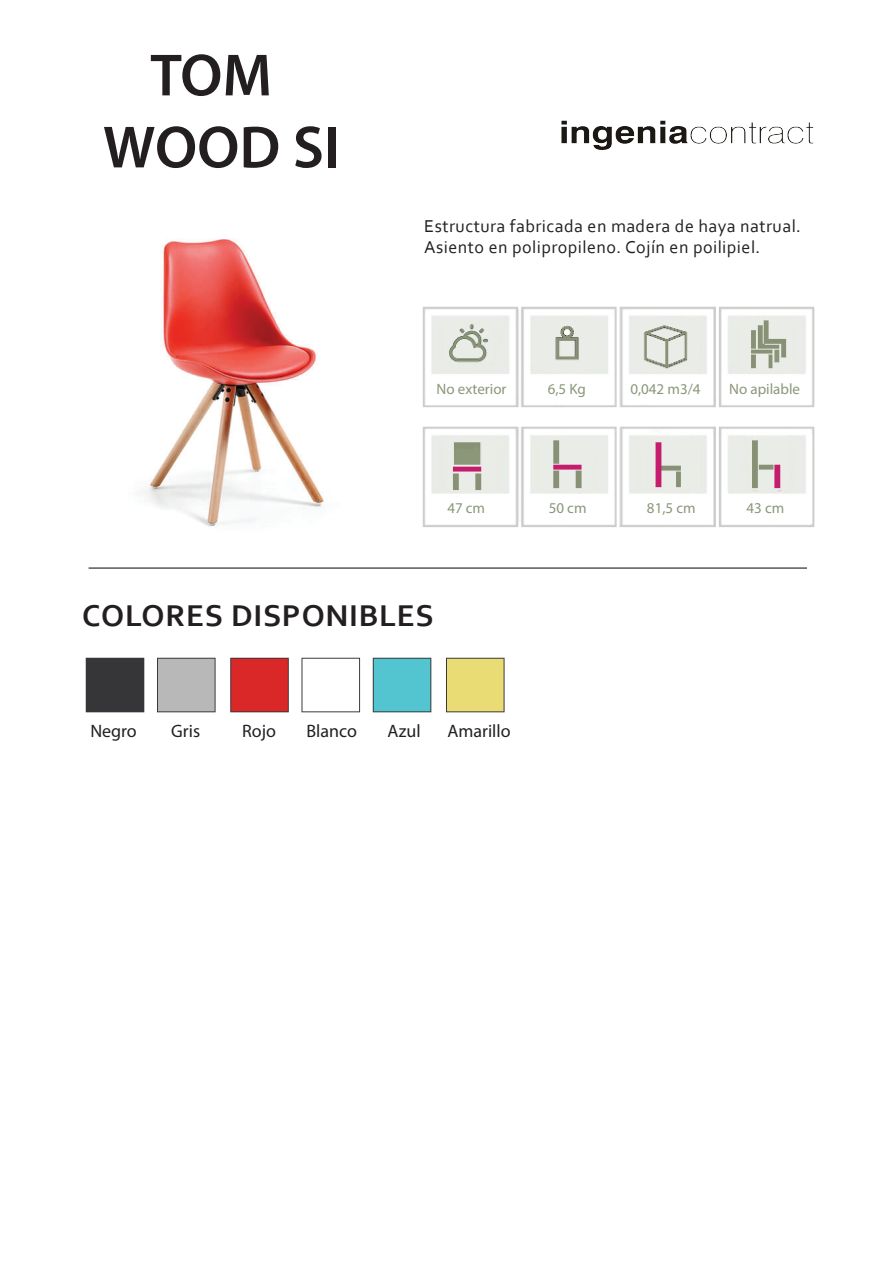
<style>
.page{position:relative;width:893px;height:1263px;background:#fff}
.page>*{position:absolute;margin:0;border:0;box-sizing:border-box;transform-origin:0 0}
.t1{font:600 60px/72px "Myriad Pro";color:#231f20;text-align:center}
.t2{font:700 31.5px "Corbel";letter-spacing:.025em;color:#231f20}
.t3{font:18px/21.6px "Corbel";letter-spacing:.025em;color:#231f20}
.t4{font:18px "Myriad Pro";color:#231f20}
.t5{font:15px "Myriad Pro";color:#8a9779}
</style>
<div class="page">
<hr style="left:89px;top:567px;width:718px;height:2px;background:#231f20">
<img style="left:561px;top:120px;width:253px;height:30px">
<img style="left:422px;top:306px;width:393px;height:221px">
<img style="left:143px;top:239px;width:181px;height:288px">
<img style="left:85px;top:657px;width:420px;height:56px">
<h1 class="t1" style="left:103px;top:38px;width:238px">TOM<br>WOOD SI</h1>
<p class="t3" style="left:424px;top:215px;width:378px">Estructura fabricada en madera de haya natrual.<br>Asiento en polipropileno. Cojín en poilipiel.</p>
<p class="t5" style="left:437px;top:380px;width:71px">No exterior</p>
<p class="t5" style="left:548px;top:380px;width:40px">6,5 Kg</p>
<p class="t5" style="left:630px;top:380px;width:72px">0,042 m3/4</p>
<p class="t5" style="left:729px;top:380px;width:72px">No apilable</p>
<p class="t5" style="left:447px;top:499px;width:39px">47 cm</p>
<p class="t5" style="left:549px;top:499px;width:39px">50 cm</p>
<p class="t5" style="left:647px;top:499px;width:50px">81,5 cm</p>
<p class="t5" style="left:746px;top:499px;width:39px">43 cm</p>
<h2 class="t2" style="left:82px;top:596px;width:353px">COLORES DISPONIBLES</h2>
<p class="t4" style="left:90px;top:720px;width:48px">Negro</p>
<p class="t4" style="left:171px;top:720px;width:30px">Gris</p>
<p class="t4" style="left:242px;top:720px;width:35px">Rojo</p>
<p class="t4" style="left:307px;top:720px;width:52px">Blanco</p>
<p class="t4" style="left:388px;top:720px;width:35px">Azul</p>
<p class="t4" style="left:447px;top:720px;width:65px">Amarillo</p>
</div>
